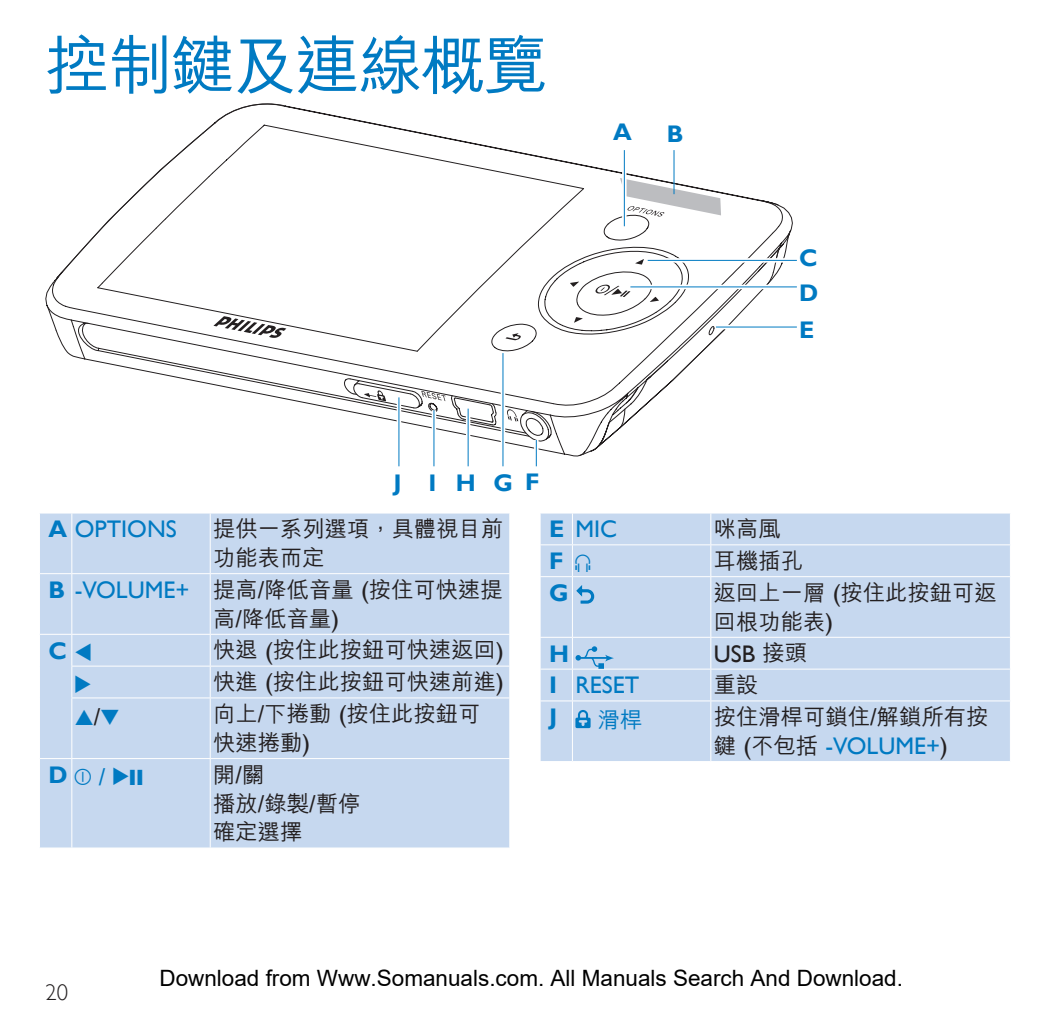
<style>
.page{position:relative;width:1063px;height:1021px;background:#fff}
.page>*{position:absolute;margin:0;border:0;box-sizing:border-box;transform-origin:0 0}
.t1{font:500 64.2px "M Hei HK";letter-spacing:-.025em;color:#007ac2}
.t2{font:24px "Gill Sans Alt One WGL";color:#007ac2}
.t3{font:700 24px/37.2px "Gill Sans Alt One WGL";color:#007ac2}
.t4{font:24px "Audio Four 4";color:#007ac2}
.t5{font:24px "Gill Sans Alt One WGL";color:#231f20}
.t6{font:22.5px "Arial";color:#000}
.t7{font:22.5px "Gill Sans Alt One WGL Light";color:#231f20}
.t8{font:500 22.2px/28.8px "M Hei HK";color:#231f20}
.t9{font:500 22.2px "M Hei HK";color:#007ac2}
.s1{font-weight:700}
.s2{font-family:"Gill Sans Alt One WGL";font-weight:700;font-size:24px;color:#007ac2}
.s3{font-family:"Gill Sans Alt One WGL";font-weight:400;font-size:24px;color:#007ac2}
.s4{font-family:"Gill Sans Alt One WGL";font-weight:400;font-size:24px}
.s5{font-family:"Audio Four 4";font-weight:400}
.s6{font-family:"Gill Sans Alt One WGL";color:#231f20}
.s7{font-family:"Gill Sans Alt One WGL";font-weight:700}
.s8{font-family:"Audio Six 6";font-size:22.2px}
.s9{font-family:"Gill Sans Alt One WGL"}
.s10{font-family:"Audio Six 6";font-weight:400}
.s11{font-family:"M Hei HK";font-weight:500;font-size:22.2px}
.s12{font-family:"M Hei HK";font-weight:500;font-size:22.2px;color:#231f20}
.s13{color:#231f20}
</style>
<div class="page">
<svg style="left:46px;top:103px;width:747px;height:346px"></svg>
<svg style="left:506px;top:333px;width:15px;height:7px"></svg>
<svg style="left:213px;top:316px;width:73px;height:22px"></svg>
<svg style="left:421px;top:391px;width:25px;height:10px"></svg>
<svg style="left:364px;top:390px;width:22px;height:11px"></svg>
<svg style="left:506px;top:409px;width:12px;height:12px"></svg>
<svg style="left:790px;top:258px;width:7px;height:5px"></svg>
<svg style="left:790px;top:285px;width:7px;height:4px"></svg>
<svg style="left:790px;top:325px;width:7px;height:4px"></svg>
<div style="left:609px;top:115px;width:26px;height:35px;background:#fff"></div>
<div style="left:663px;top:118px;width:24px;height:32px;background:#fff"></div>
<hr style="left:648px;top:260px;width:149px;height:1px;background:#007ac2">
<hr style="left:630px;top:286px;width:167px;height:1px;background:#007ac2">
<hr style="left:716px;top:326px;width:81px;height:1px;background:#007ac2">
<svg style="left:397px;top:397px;width:4px;height:69px"></svg>
<svg style="left:432px;top:410px;width:4px;height:56px"></svg>
<svg style="left:466px;top:408px;width:4px;height:58px"></svg>
<svg style="left:501px;top:353px;width:4px;height:113px"></svg>
<div style="left:534px;top:440px;width:5px;height:26px;background:#d0e6f3"></div>
<svg style="left:622px;top:150px;width:5px;height:28px"></svg>
<svg style="left:536px;top:178px;width:254px;height:288px"></svg>
<hr style="left:502px;top:353px;width:1px;height:113px;background:#007ac2">
<hr style="left:468px;top:408px;width:1px;height:58px;background:#007ac2">
<hr style="left:433px;top:410px;width:1px;height:56px;background:#007ac2">
<hr style="left:398px;top:397px;width:1px;height:69px;background:#007ac2">
<hr style="left:624px;top:150px;width:1px;height:76px;background:#007ac2">
<hr style="left:674px;top:150px;width:1px;height:44px;background:#007ac2">
<div style="left:40px;top:513px;width:469px;height:334px;background:#c6d8ef"></div>
<hr style="left:71px;top:513px;width:1px;height:60px;background:#fff">
<hr style="left:210px;top:513px;width:1px;height:60px;background:#fff">
<hr style="left:39px;top:573px;width:33px;height:1px;background:#fff">
<hr style="left:72px;top:573px;width:138px;height:1px;background:#fff">
<hr style="left:71px;top:574px;width:1px;height:60px;background:#fff">
<hr style="left:210px;top:573px;width:300px;height:1px;background:#fff">
<hr style="left:210px;top:574px;width:1px;height:60px;background:#fff">
<hr style="left:39px;top:633px;width:33px;height:1px;background:#fff">
<hr style="left:72px;top:633px;width:138px;height:1px;background:#fff">
<hr style="left:71px;top:634px;width:1px;height:31px;background:#fff">
<hr style="left:210px;top:633px;width:300px;height:1px;background:#fff">
<hr style="left:210px;top:634px;width:1px;height:31px;background:#fff">
<hr style="left:71px;top:665px;width:139px;height:1px;background:#fff">
<hr style="left:71px;top:666px;width:1px;height:31px;background:#fff">
<hr style="left:210px;top:665px;width:300px;height:1px;background:#fff">
<hr style="left:210px;top:666px;width:1px;height:31px;background:#fff">
<hr style="left:71px;top:697px;width:139px;height:1px;background:#fff">
<hr style="left:71px;top:698px;width:1px;height:60px;background:#fff">
<hr style="left:210px;top:697px;width:300px;height:1px;background:#fff">
<hr style="left:210px;top:698px;width:1px;height:60px;background:#fff">
<hr style="left:39px;top:758px;width:33px;height:1px;background:#fff">
<hr style="left:72px;top:758px;width:138px;height:1px;background:#fff">
<hr style="left:71px;top:759px;width:1px;height:88px;background:#fff">
<hr style="left:210px;top:758px;width:300px;height:1px;background:#fff">
<hr style="left:210px;top:759px;width:1px;height:88px;background:#fff">
<div style="left:541px;top:513px;width:469px;height:248px;background:#c6d8ef"></div>
<hr style="left:572px;top:513px;width:1px;height:31px;background:#fff">
<hr style="left:710px;top:513px;width:1px;height:31px;background:#fff">
<hr style="left:540px;top:544px;width:32px;height:1px;background:#fff">
<hr style="left:572px;top:544px;width:139px;height:1px;background:#fff">
<hr style="left:572px;top:545px;width:1px;height:31px;background:#fff">
<hr style="left:711px;top:544px;width:300px;height:1px;background:#fff">
<hr style="left:710px;top:545px;width:1px;height:31px;background:#fff">
<hr style="left:540px;top:576px;width:32px;height:1px;background:#fff">
<hr style="left:572px;top:576px;width:139px;height:1px;background:#fff">
<hr style="left:572px;top:577px;width:1px;height:60px;background:#fff">
<hr style="left:711px;top:576px;width:300px;height:1px;background:#fff">
<hr style="left:710px;top:577px;width:1px;height:60px;background:#fff">
<hr style="left:540px;top:636px;width:32px;height:1px;background:#fff">
<hr style="left:572px;top:636px;width:139px;height:1px;background:#fff">
<hr style="left:572px;top:637px;width:1px;height:31px;background:#fff">
<hr style="left:711px;top:636px;width:300px;height:1px;background:#fff">
<hr style="left:710px;top:637px;width:1px;height:31px;background:#fff">
<hr style="left:540px;top:668px;width:32px;height:1px;background:#fff">
<hr style="left:572px;top:668px;width:139px;height:1px;background:#fff">
<hr style="left:572px;top:669px;width:1px;height:31px;background:#fff">
<hr style="left:711px;top:668px;width:300px;height:1px;background:#fff">
<hr style="left:710px;top:669px;width:1px;height:31px;background:#fff">
<hr style="left:540px;top:700px;width:32px;height:1px;background:#fff">
<hr style="left:572px;top:700px;width:139px;height:1px;background:#fff">
<hr style="left:572px;top:701px;width:1px;height:60px;background:#fff">
<hr style="left:711px;top:700px;width:300px;height:1px;background:#fff">
<hr style="left:710px;top:701px;width:1px;height:60px;background:#fff">
<svg style="left:576px;top:646px;width:38px;height:22px"></svg>
<svg style="left:575px;top:710px;width:16px;height:18px"></svg>
<svg style="left:575px;top:583px;width:20px;height:21px"></svg>
<h1 class="t1" style="left:46px;top:19px;width:504px">控制鍵及連線概覽</h1>
<p class="t3" style="left:613px;top:113px;width:20px">A</p>
<p class="t3" style="left:667px;top:115px;width:18px">B</p>
<p class="t3" style="left:394px;top:464px;width:44px">J I</p>
<p class="t3" style="left:493px;top:463px;width:48px">G F</p>
<p class="t3" style="left:456px;top:464px;width:21px">H</p>
<p class="t3" style="left:799px;top:238px;width:20px">C</p>
<p class="t3" style="left:799px;top:273px;width:21px">D<br>E</p>
<p class="t2" style="left:49px;top:512px;width:130px"><span class="s1">A</span> OPTIONS</p>
<p class="t8" style="left:213px;top:513px;width:292px">提供一系列選項，具體視目前功能表而定</p>
<p class="t8" style="left:49px;top:573px;width:456px;text-align:center"><span class="s2">B</span> <span class="s3">-VOLUME+</span> 提高<span class="s4">/</span>降低音量 <span class="s4">(</span>按住可快速提高<span class="s4">/</span>降低音量<span class="s4">)</span></p>
<p class="t3" style="left:49px;top:631px;width:44px">C <span class="s5">1</span></p>
<p class="t8" style="left:213px;top:634px;width:292px">快退 <span class="s4">(</span>按住此按鈕可快速返回<span class="s4">)</span></p>
<p class="t4" style="left:75px;top:675px;width:18px">2</p>
<p class="t8" style="left:213px;top:666px;width:292px">快進 <span class="s4">(</span>按住此按鈕可快速前進<span class="s4">)</span></p>
<p class="t4" style="left:75px;top:707px;width:46px">3<span class="s6">/</span>4</p>
<p class="t8" style="left:213px;top:698px;width:269px">向上<span class="s4">/</span>下捲動 <span class="s4">(</span>按住此按鈕可快速捲動<span class="s4">)</span></p>
<p class="t4" style="left:49px;top:767px;width:96px"><span class="s7">D</span><span class="s8">z</span><span class="s9">/</span>2;</p>
<p class="t8" style="left:213px;top:758px;width:149px">開<span class="s4">/</span>關<br>播放<span class="s4">/</span>錄製<span class="s4">/</span>暫停確定選擇</p>
<p class="t2" style="left:549px;top:512px;width:70px"><span class="s1">E</span> MIC</p>
<p class="t8" style="left:714px;top:513px;width:68px">咪高風</p>
<p class="t3" style="left:549px;top:542px;width:44px">F <span class="s10">p</span></p>
<p class="t8" style="left:714px;top:545px;width:91px">耳機插孔</p>
<p class="t3" style="left:549px;top:574px;width:21px">G</p>
<p class="t8" style="left:714px;top:576px;width:284px">返回上一層 <span class="s4">(</span>按住此按鈕可返回根功能表<span class="s4">)</span></p>
<p class="t3" style="left:549px;top:634px;width:21px">H</p>
<p class="t5" style="left:714px;top:637px;width:95px">USB <span class="s11">接頭</span></p>
<p class="t2" style="left:549px;top:668px;width:92px"><span class="s1">I</span> RESET</p>
<p class="t8" style="left:714px;top:669px;width:46px">重設</p>
<p class="t3" style="left:549px;top:698px;width:9px">J</p>
<p class="t9" style="left:598px;top:703px;width:46px">滑桿</p>
<p class="t8" style="left:714px;top:701px;width:276px">按住滑桿可鎖住<span class="s4">/</span>解鎖所有按</p>
<p class="t2" style="left:714px;top:729px;width:236px"><span class="s12">鍵</span> <span class="s13">(</span><span class="s12">不包括</span> -VOLUME+<span class="s13">)</span></p>
<p class="t7" style="left:46px;top:977px;width:24px">20</p>
<p class="t6" style="left:159px;top:965px;width:745px">Download from Www.Somanuals.com. All Manuals Search And Download.</p>
</div>
